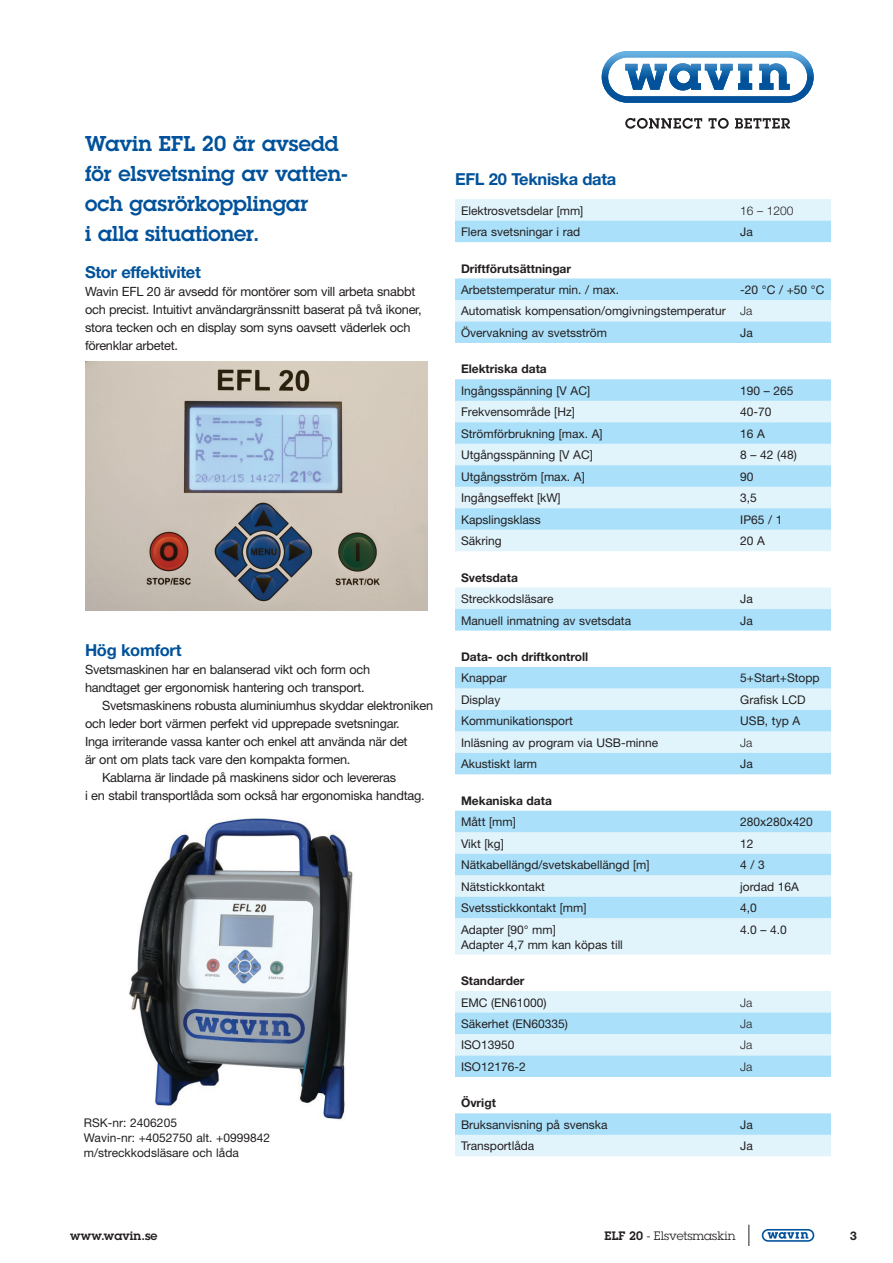
<style>
.page{position:relative;width:893px;height:1263px;background:#fff}
.page>*{position:absolute;margin:0;border:0;box-sizing:border-box;transform-origin:0 0}
.t1{font:600 21px/30px "Lubalin Graph Std";color:#01529a}
.t2{font:700 16.5px "Helvetica Neue";letter-spacing:-.02em;color:#01529a}
.t3{font:12.75px/18px "Helvetica Neue";letter-spacing:-.02em;color:#231f20}
.t4{font:12px/15px "Helvetica Neue";color:#231f20}
.t5{font:700 12px "Helvetica Neue";color:#231f20}
.t6{font:12px "Lubalin Graph Std";letter-spacing:.005em;color:#231f20}
.t7{font:300 12px "Helvetica Neue";color:#231f20}
.t8{font:600 12px "Lubalin Graph Std";letter-spacing:.01em;color:#231f20}
.s1{font-weight:300}
.s2{font-weight:600}
</style>
<div class="page">
<img style="left:85px;top:362px;width:342px;height:248px">
<img style="left:129px;top:818px;width:224px;height:302px">
<div style="left:762px;top:1229px;width:52px;height:13px;border:2px solid #01529b;border-radius:6px"></div>
<svg style="left:768px;top:1232px;width:40px;height:7px"></svg>
<svg style="left:748px;top:1225px;width:1px;height:21px"></svg>
<svg style="left:625px;top:118px;width:77px;height:11px"></svg>
<svg style="left:708px;top:118px;width:21px;height:11px"></svg>
<svg style="left:735px;top:118px;width:55px;height:10px"></svg>
<svg style="left:602px;top:51px;width:212px;height:52px"></svg>
<div style="left:455px;top:199px;width:376px;height:957px;background:#e1f4fc"></div>
<svg style="left:455px;top:221px;width:376px;height:914px"></svg>
<h1 class="t1" style="left:85px;top:128px;width:264px">Wavin EFL 20 är avsedd för elsvetsning av vatten&shy;och gasrörkopplingar<br>i alla situationer.</h1>
<h2 class="t2" style="left:85px;top:262px;width:117px">Stor effektivitet</h2>
<p class="t3" style="left:85px;top:283px;width:338px">Wavin EFL 20 är avsedd för montörer som vill arbeta snabbt och precist. Intuitivt användargränssnitt baserat på två ikoner, stora tecken och en display som syns oavsett väderlek och förenklar arbetet.</p>
<h2 class="t2" style="left:85px;top:640px;width:98px">Hög komfort</h2>
<p class="t3" style="left:85px;top:661px;width:287px">Svetsmaskinen har en balanserad vikt och form och</p>
<p class="t3" style="left:85px;top:679px;width:281px">handtaget ger ergonomisk hantering och transport.</p>
<p class="t3" style="left:102px;top:697px;width:333px">Svetsmaskinens robusta aluminiumhus skyddar elektroniken</p>
<p class="t3" style="left:85px;top:715px;width:316px">och leder bort värmen perfekt vid upprepade svetsningar.</p>
<p class="t3" style="left:85px;top:733px;width:324px">Inga irriterande vassa kanter och enkel att använda när det</p>
<p class="t3" style="left:85px;top:751px;width:267px">är ont om plats tack vare den kompakta formen.</p>
<p class="t3" style="left:102px;top:769px;width:296px">Kablarna är lindade på maskinens sidor och levereras</p>
<p class="t3" style="left:85px;top:787px;width:341px">i en stabil transportlåda som också har ergonomiska handtag.</p>
<p class="t4" style="left:84px;top:1115px;width:188px">RSK-nr: 2406205<br>Wavin-nr: +4052750 alt. +0999842 m/streckkodsläsare och låda</p>
<h2 class="t2" style="left:455px;top:169px;width:163px">EFL 20 Tekniska data</h2>
<p class="t4" style="left:461px;top:203px;width:124px">Elektrosvetsdelar [mm]</p>
<p class="t7" style="left:740px;top:203px;width:55px">16 – 1200</p>
<p class="t4" style="left:461px;top:224px;width:121px">Flera svetsningar i rad</p>
<p class="t4" style="left:740px;top:224px;width:14px">Ja</p>
<p class="t5" style="left:461px;top:261px;width:112px">Driftförutsättningar</p>
<p class="t4" style="left:461px;top:282px;width:160px">Arbetstemperatur min. / max.</p>
<p class="t4" style="left:461px;top:279px;width:365px;line-height:21.5px;text-indent:279px">-20 °C / +50 °C<br>Automatisk kompensation/omgivningstemperatur <span class="s1">Ja<br></span>Övervakning av svetsström</p>
<p class="t4" style="left:740px;top:325px;width:14px">Ja</p>
<p class="t5" style="left:461px;top:362px;width:87px">Elektriska data</p>
<p class="t4" style="left:461px;top:383px;width:131px">Ingångsspänning [V AC]</p>
<p class="t4" style="left:740px;top:383px;width:55px">190 – 265</p>
<p class="t4" style="left:461px;top:404px;width:115px">Frekvensområde [Hz]</p>
<p class="t4" style="left:740px;top:404px;width:33px">40-70</p>
<p class="t4" style="left:461px;top:426px;width:143px">Strömförbrukning [max. A]</p>
<p class="t4" style="left:740px;top:426px;width:26px">16 A</p>
<p class="t4" style="left:461px;top:447px;width:133px">Utgångsspänning [V AC]</p>
<p class="t4" style="left:740px;top:447px;width:58px">8 – 42 (48)</p>
<p class="t4" style="left:461px;top:469px;width:125px">Utgångsström [max. A]</p>
<p class="t4" style="left:740px;top:469px;width:15px">90</p>
<p class="t4" style="left:461px;top:490px;width:101px">Ingångseffekt [kW]</p>
<p class="t4" style="left:740px;top:490px;width:18px">3,5</p>
<p class="t4" style="left:461px;top:512px;width:81px">Kapslingsklass</p>
<p class="t4" style="left:740px;top:512px;width:44px">IP65 / 1</p>
<p class="t4" style="left:461px;top:533px;width:42px">Säkring</p>
<p class="t4" style="left:740px;top:533px;width:26px">20 A</p>
<p class="t5" style="left:461px;top:570px;width:58px">Svetsdata</p>
<p class="t4" style="left:461px;top:591px;width:94px">Streckkodsläsare</p>
<p class="t4" style="left:740px;top:591px;width:14px">Ja</p>
<p class="t4" style="left:461px;top:613px;width:172px">Manuell inmatning av svetsdata</p>
<p class="t4" style="left:740px;top:613px;width:14px">Ja</p>
<p class="t5" style="left:461px;top:649px;width:129px">Data- och driftkontroll</p>
<p class="t4" style="left:461px;top:670px;width:47px">Knappar</p>
<p class="t4" style="left:740px;top:670px;width:81px">5+Start+Stopp</p>
<p class="t4" style="left:461px;top:692px;width:41px">Display</p>
<p class="t4" style="left:740px;top:692px;width:67px">Grafisk LCD</p>
<p class="t4" style="left:461px;top:713px;width:113px">Kommunikationsport</p>
<p class="t4" style="left:740px;top:713px;width:62px">USB, typ A</p>
<p class="t4" style="left:461px;top:735px;width:199px">Inläsning av program via USB-minne</p>
<p class="t7" style="left:740px;top:735px;width:14px">Ja</p>
<p class="t4" style="left:461px;top:756px;width:78px">Akustiskt larm</p>
<p class="t4" style="left:740px;top:756px;width:14px">Ja</p>
<p class="t5" style="left:461px;top:793px;width:92px">Mekaniska data</p>
<p class="t4" style="left:461px;top:814px;width:56px">Mått [mm]</p>
<p class="t4" style="left:740px;top:814px;width:74px">280x280x420</p>
<p class="t4" style="left:461px;top:836px;width:44px">Vikt [kg]</p>
<p class="t4" style="left:740px;top:836px;width:15px">12</p>
<p class="t4" style="left:461px;top:857px;width:190px">Nätkabellängd/svetskabellängd [m]</p>
<p class="t4" style="left:740px;top:857px;width:26px">4 / 3</p>
<p class="t4" style="left:461px;top:879px;width:86px">Nätstickkontakt</p>
<p class="t4" style="left:740px;top:879px;width:60px">jordad 16A</p>
<p class="t4" style="left:461px;top:900px;width:127px">Svetsstickkontakt [mm]</p>
<p class="t4" style="left:740px;top:900px;width:18px">4,0</p>
<p class="t4" style="left:461px;top:922px;width:163px">Adapter [90° mm]<br>Adapter 4,7 mm kan köpas till</p>
<p class="t4" style="left:740px;top:922px;width:48px">4.0 – 4.0</p>
<p class="t5" style="left:461px;top:973px;width:65px">Standarder</p>
<p class="t4" style="left:461px;top:994px;width:87px">EMC (EN61000)</p>
<p class="t7" style="left:740px;top:995px;width:14px">Ja</p>
<p class="t4" style="left:461px;top:1016px;width:109px">Säkerhet (EN60335)</p>
<p class="t7" style="left:740px;top:1016px;width:14px">Ja</p>
<p class="t4" style="left:461px;top:1037px;width:55px">ISO13950</p>
<p class="t7" style="left:740px;top:1038px;width:14px">Ja</p>
<p class="t4" style="left:461px;top:1059px;width:66px">ISO12176-2</p>
<p class="t7" style="left:740px;top:1059px;width:14px">Ja</p>
<p class="t5" style="left:461px;top:1096px;width:36px">Övrigt</p>
<p class="t4" style="left:461px;top:1117px;width:148px">Bruksanvisning på svenska</p>
<p class="t4" style="left:740px;top:1117px;width:14px">Ja</p>
<p class="t4" style="left:461px;top:1138px;width:75px">Transportlåda</p>
<p class="t4" style="left:740px;top:1138px;width:14px">Ja</p>
<p class="t8" style="left:70px;top:1227px;width:89px">www.wavin.se</p>
<p class="t6" style="left:604px;top:1228px;width:133px"><span class="s2">ELF 20</span> - Elsvetsmaskin</p>
<p class="t5" style="left:850px;top:1228px;width:8px">3</p>
</div>
